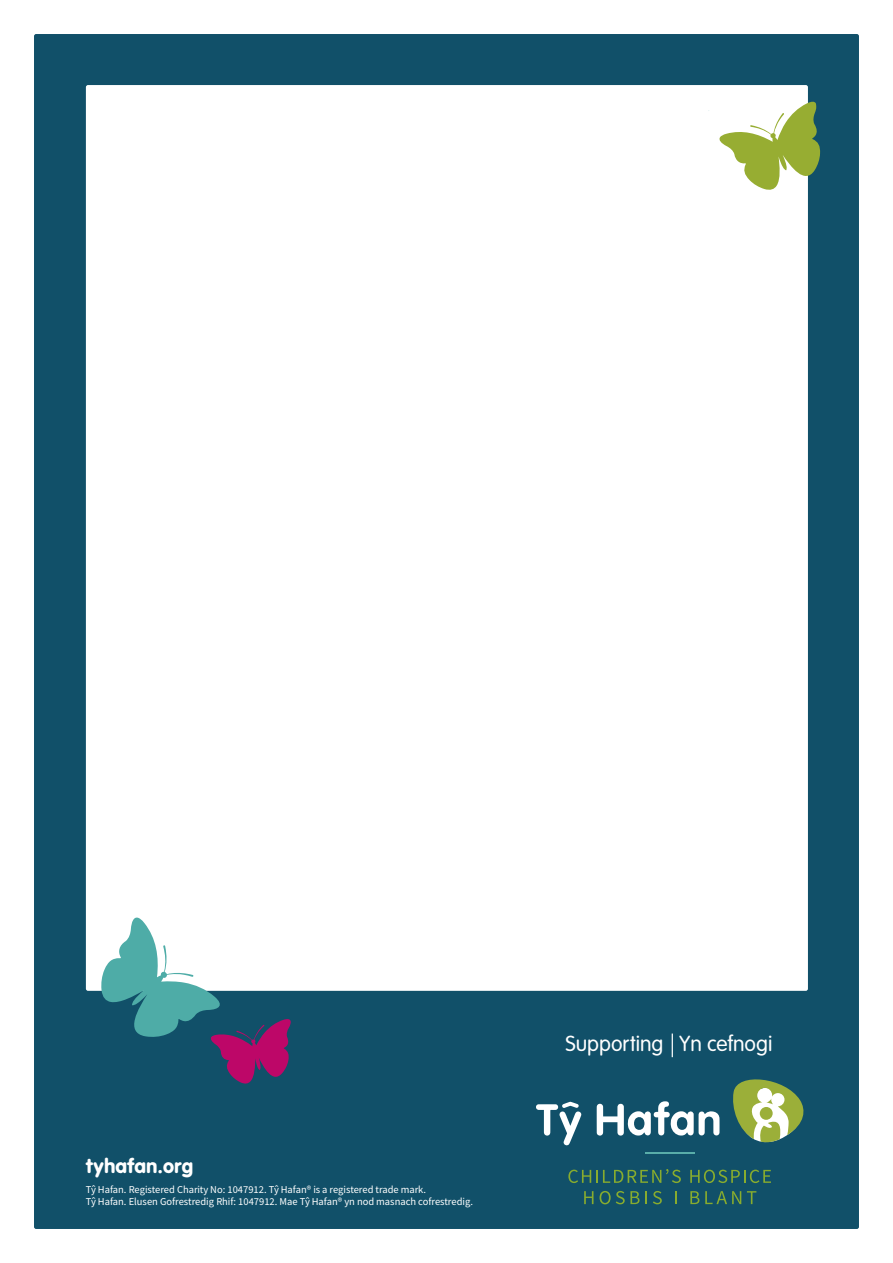
<style>
.page{position:relative;width:893px;height:1263px;background:#fff}
.page>*{position:absolute;margin:0;border:0;box-sizing:border-box;transform-origin:0 0}
.t1{font:300 22.95px "VAG Rundschrift D";color:#fff}
.t2{font:21px "VAG Rundschrift D";color:#fff}
.t3{font:10.5px "Source Sans Variable";color:#fff}
</style>
<div class="page">
<div style="left:34px;top:34px;width:825px;height:1195px;background:#115069;border-radius:2px"></div>
<div style="left:86px;top:85px;width:722px;height:906px;background:#fff;border-radius:2px"></div>
<svg style="left:536px;top:1101px;width:183px;height:44px"></svg>
<svg style="left:733px;top:1079px;width:71px;height:64px"></svg>
<div style="left:760px;top:1107px;width:13px;height:13px;background:#9baf39;border-radius:50%"></div>
<hr style="left:645px;top:1153px;width:49px;height:1px;background:#59ada9">
<svg style="left:568px;top:1169px;width:113px;height:14px"></svg>
<svg style="left:690px;top:1169px;width:81px;height:14px"></svg>
<svg style="left:584px;top:1191px;width:9px;height:13px"></svg>
<svg style="left:600px;top:1191px;width:39px;height:13px"></svg>
<svg style="left:645px;top:1191px;width:2px;height:13px"></svg>
<svg style="left:653px;top:1191px;width:9px;height:13px"></svg>
<svg style="left:675px;top:1191px;width:1px;height:13px"></svg>
<svg style="left:690px;top:1191px;width:9px;height:13px"></svg>
<svg style="left:705px;top:1191px;width:36px;height:13px"></svg>
<svg style="left:747px;top:1191px;width:9px;height:13px"></svg>
<svg style="left:672px;top:1033px;width:1px;height:24px"></svg>
<svg style="left:101px;top:917px;width:190px;height:166px"></svg>
<svg style="left:719px;top:96px;width:101px;height:95px"></svg>
<p class="t2" style="left:86px;top:1154px;width:109px">tyhafan.org</p>
<p class="t3" style="left:86px;top:1183px;width:342px">Tŷ Hafan. Registered Charity No: 1047912. Tŷ Hafan® is a registered trade mark.</p>
<p class="t3" style="left:86px;top:1195px;width:389px">Tŷ Hafan. Elusen Gofrestredig Rhif: 1047912. Mae Tŷ Hafan® yn nod masnach cofrestredig.</p>
<p class="t1" style="left:565px;top:1031px;width:208px">Supporting Yn cefnogi</p>
</div>
